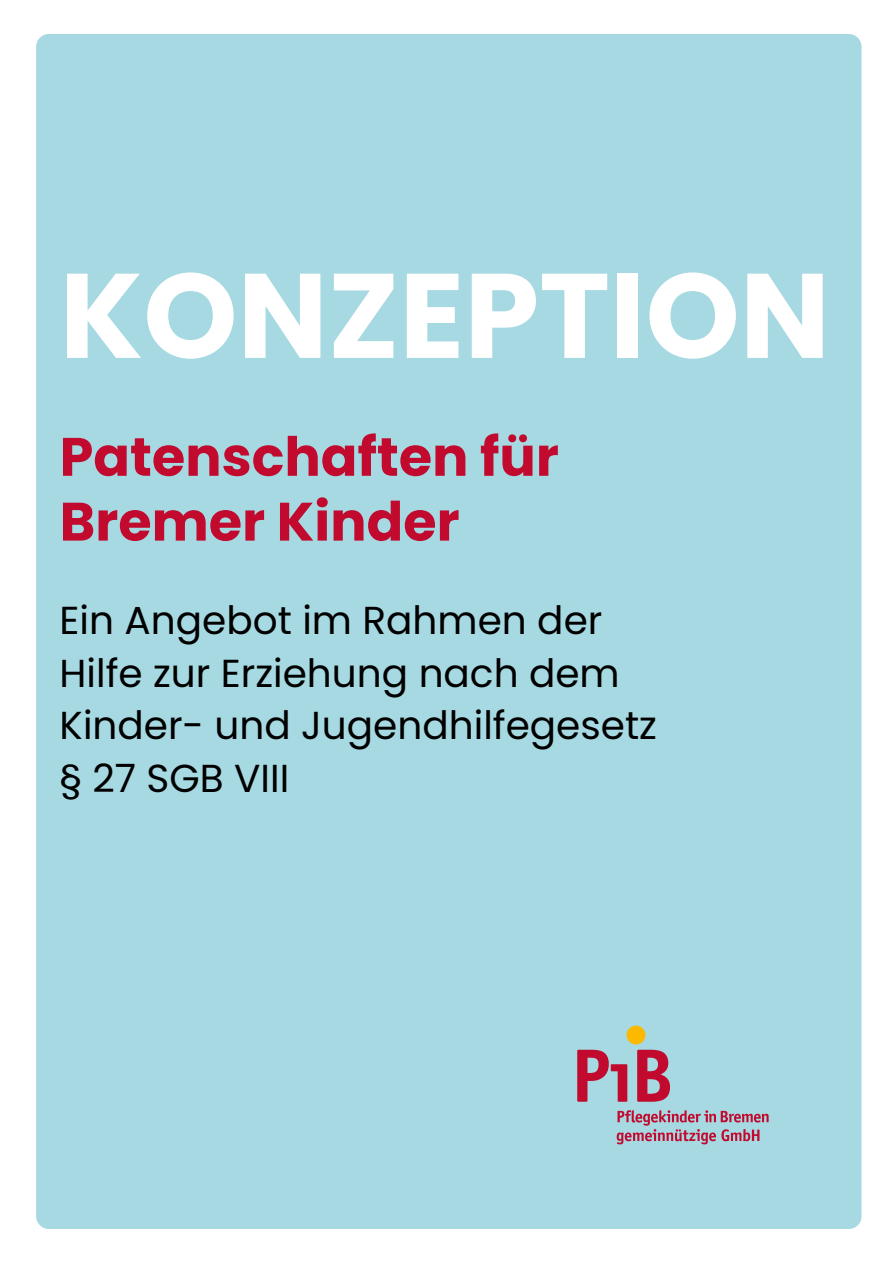
<style>
.page{position:relative;width:893px;height:1263px;background:#fff}
.page>*{position:absolute;margin:0;border:0;box-sizing:border-box;transform-origin:0 0}
.t1{font:700 120px "Poppins";color:#fff}
.t2{font:700 54px/64.8px "Poppins";color:#c2092e}
.t3{font:39px/52.5px "Poppins";color:#000}
</style>
<div class="page">
<div style="left:36px;top:34px;width:825px;height:1195px;background:#a6d9e2;border-radius:13px"></div>
<svg style="left:617px;top:1110px;width:152px;height:34px"></svg>
<div style="left:627px;top:1025px;width:18px;height:19px;background:#fbba00;border-radius:50%"></div>
<svg style="left:577px;top:1050px;width:50px;height:52px"></svg>
<svg style="left:637px;top:1050px;width:33px;height:52px"></svg>
<h1 class="t1" style="left:60px;top:246px;width:772px">KONZEPTION</h1>
<h2 class="t2" style="left:60px;top:425px;width:501px">Patenschaften für<br>Bremer Kinder</h2>
<p class="t3" style="left:60px;top:594px;width:599px">Ein Angebot im Rahmen der<br>Hilfe zur Erziehung nach dem<br>Kinder- und Jugendhilfegesetz § 27 SGB VIII</p>
</div>
